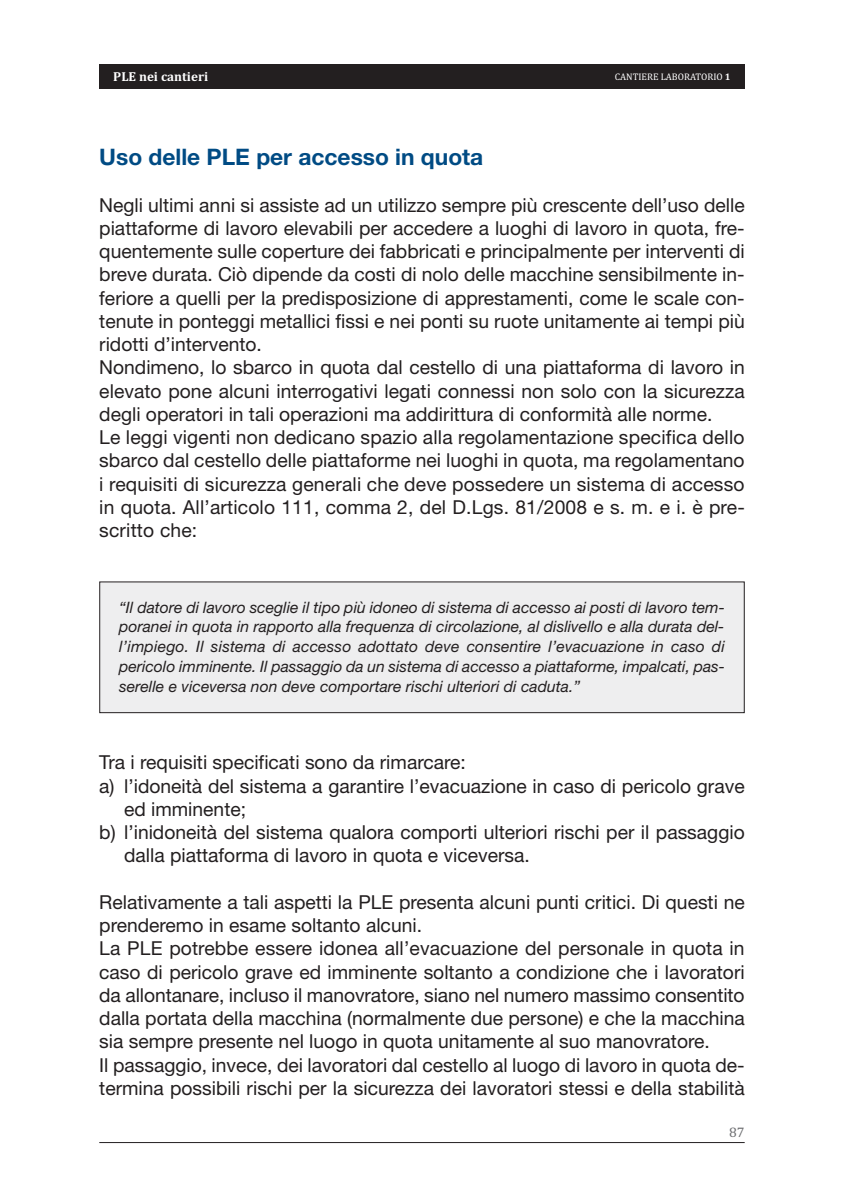
<style>
.page{position:relative;width:844px;height:1191px;background:#fff}
.page>*{position:absolute;margin:0;border:0;box-sizing:border-box;transform-origin:0 0}
.t1{font:22.75px "Helvetica Neu HAIAAL";color:#004b84}
.t2{font:19.25px/23.3px "Helvetica Neue HAIAAO";color:#231f20}
.t3{font:15.75px/19.8px "Helvetica Neue HAIAAI";color:#231f20;text-align:justify}
.t4{font:14px "CHAIAAK";color:#6c6d70}
.t5{font:13.12px "Cambri HAIAAB";color:#fff}
.t6{font:9.62px "CHAIAAK";color:#fff}
.s1{font-family:"Cambri HAIAAB"}
</style>
<div class="page">
<hr style="left:99px;top:1142px;width:645px;height:1px;background:#231f20">
<div style="left:100px;top:582px;width:644px;height:130px;background:#eeeeef"></div>
<div style="left:99px;top:581px;width:645px;height:132px;border:1px solid #231f20"></div>
<div style="left:99px;top:64px;width:645px;height:25px;background:#231f20"></div>
<p class="t5" style="left:113px;top:69px;width:96px">PLE nei cantieri</p>
<p class="t6" style="left:614px;top:71px;width:117px">CANTIERE LABORATORIO <span class="s1">1</span></p>
<p class="t1" style="left:99px;top:149px;width:385px">Uso delle PLE per accesso in quota</p>
<p class="t2" style="left:99px;top:195px;width:647px">Negli ultimi anni si assiste ad un utilizzo sempre più crescente dell’uso delle piattaforme di lavoro elevabili per accedere a luoghi di lavoro in quota, fre&shy;quentemente sulle coperture dei fabbricati e principalmente per interventi di breve durata. Ciò dipende da costi di nolo delle macchine sensibilmente in&shy;feriore a quelli per la predisposizione di apprestamenti, come le scale con&shy;tenute in ponteggi metallici fissi e nei ponti su ruote unitamente ai tempi più ridotti d’intervento.<br>Nondimeno, lo sbarco in quota dal cestello di una piattaforma di lavoro in elevato pone alcuni interrogativi legati connessi non solo con la sicurezza degli operatori in tali operazioni ma addirittura di conformità alle norme.<br>Le leggi vigenti non dedicano spazio alla regolamentazione specifica dello sbarco dal cestello delle piattaforme nei luoghi in quota, ma regolamentano i requisiti di sicurezza generali che deve possedere un sistema di accesso in quota. All’articolo 111, comma 2, del D.Lgs. 81/2008 e s. m. e i. è pre&shy;scritto che:</p>
<p class="t3" style="left:119px;top:598px;width:607px">“Il datore di lavoro sceglie il tipo più idoneo di sistema di accesso ai posti di lavoro tem&shy;poranei in quota in rapporto alla frequenza di circolazione, al dislivello e alla durata del&shy;l’impiego. Il sistema di accesso adottato deve consentire l’evacuazione in caso di pericolo imminente. Il passaggio da un sistema di accesso a piattaforme, impalcati, pas&shy;serelle e viceversa non deve comportare rischi ulteriori di caduta.”</p>
<p class="t2" style="left:99px;top:753px;width:368px">Tra i requisiti specificati sono da rimarcare:</p>
<p class="t2" style="left:99px;top:776px;width:646px">a) l’idoneità del sistema a garantire l’evacuazione in caso di pericolo grave</p>
<p class="t2" style="left:124px;top:799px;width:123px">ed imminente;</p>
<p class="t2" style="left:99px;top:822px;width:646px">b) l’inidoneità del sistema qualora comporti ulteriori rischi per il passaggio</p>
<p class="t2" style="left:124px;top:845px;width:407px">dalla piattaforma di lavoro in quota e viceversa.</p>
<p class="t2" style="left:99px;top:892px;width:646px">Relativamente a tali aspetti la PLE presenta alcuni punti critici. Di questi ne prenderemo in esame soltanto alcuni.<br>La PLE potrebbe essere idonea all’evacuazione del personale in quota in caso di pericolo grave ed imminente soltanto a condizione che i lavoratori da allontanare, incluso il manovratore, siano nel numero massimo consentito dalla portata della macchina (normalmente due persone) e che la macchina sia sempre presente nel luogo in quota unitamente al suo manovratore.<br>Il passaggio, invece, dei lavoratori dal cestello al luogo di lavoro in quota de&shy;termina possibili rischi per la sicurezza dei lavoratori stessi e della stabilità</p>
<p class="t4" style="left:729px;top:1124px;width:17px">87</p>
</div>
